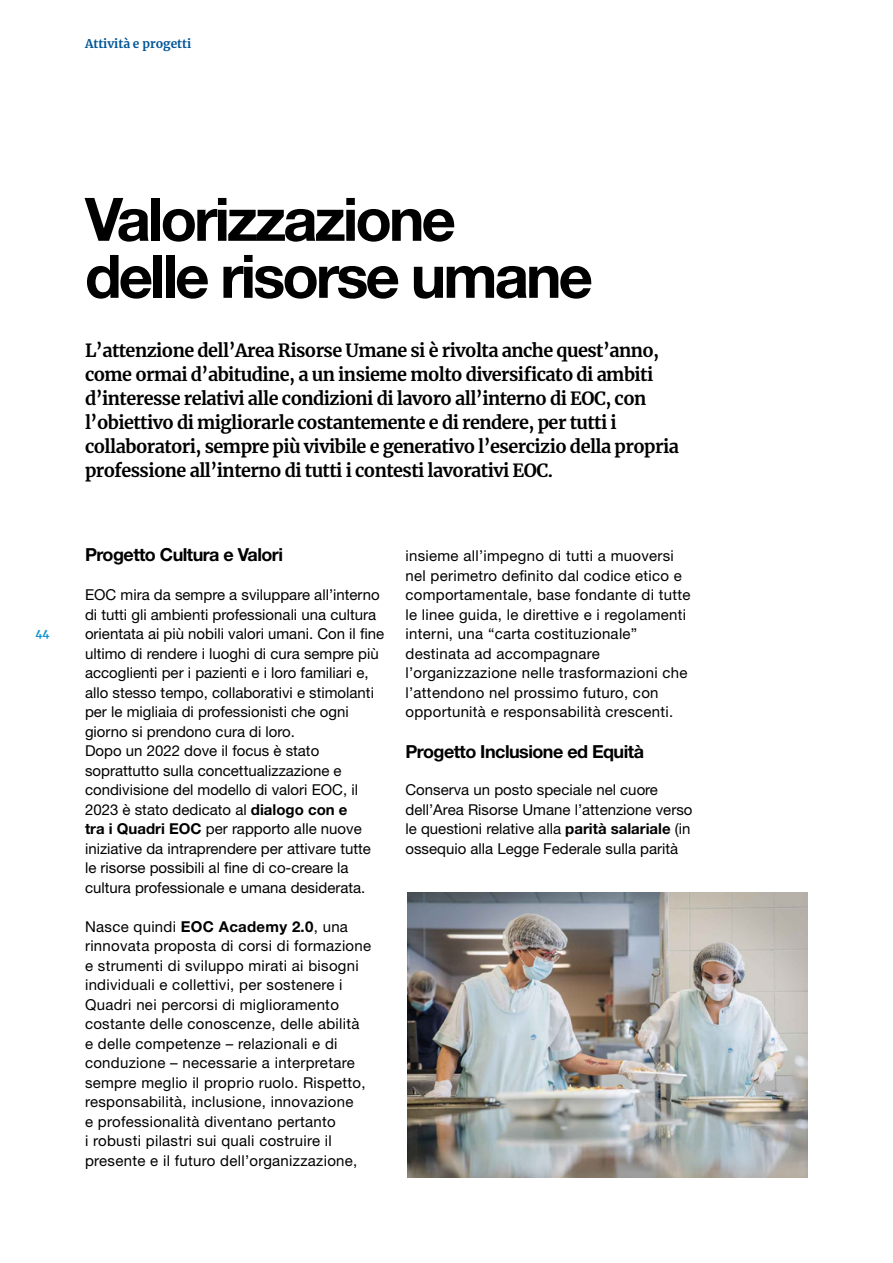
<style>
.page{position:relative;width:893px;height:1263px;background:#fff}
.page>*{position:absolute;margin:0;border:0;box-sizing:border-box;transform-origin:0 0}
.t1{font:700 60px/57px "Helvetica Neue LT Std";letter-spacing:-.05em;color:#000}
.t2{font:700 18px/24px "Merriweather";letter-spacing:-.03em;color:#000}
.t3{font:700 18px "Helvetica Neue LT Std";letter-spacing:-.03em;color:#000}
.t4{font:15px/19.5px "Helvetica Neue LT Std";letter-spacing:.02em;color:#000}
.t5{font:15px/19.5px "Helvetica Neue LT Std";color:#000}
.t6{font:700 12px "Merriweather";color:#005597}
.t7{font:900 10.5px "Merriweather";color:#1395d3}
.s1{font-weight:700}
</style>
<div class="page">
<img style="left:407px;top:893px;width:401px;height:285px">
<p class="t6" style="left:85px;top:36px;width:108px">Attività e progetti</p>
<p class="t7" style="left:35px;top:625px;width:16px">44</p>
<h1 class="t1" style="left:85px;top:190px;width:509px">Valorizzazione delle risorse umane</h1>
<p class="t2" style="left:85px;top:338px;width:595px">L’attenzione dell’Area Risorse Umane si è rivolta anche quest’anno, come ormai d’abitudine, a un insieme molto diversificato di ambiti d’interesse relativi alle condizioni di lavoro all’interno di EOC, con l’obiettivo di migliorarle costantemente e di rendere, per tutti i collaboratori, sempre più vivibile e generativo l’esercizio della propria professione all’interno di tutti i contesti lavorativi EOC.</p>
<p class="t3" style="left:85px;top:543px;width:200px">Progetto Cultura e Valori</p>
<p class="t5" style="left:85px;top:585px;width:301px">EOC mira da sempre a sviluppare all’interno di tutti gli ambienti professionali una cultura orientata ai più nobili valori umani. Con il fine ultimo di rendere i luoghi di cura sempre più accoglienti per i pazienti e i loro familiari e, allo stesso tempo, collaborativi e stimolanti per le migliaia di professionisti che ogni giorno si prendono cura di loro.<br>Dopo un 2022 dove il focus è stato soprattutto sulla concettualizzazione e condivisione del modello di valori EOC, il 2023 è stato dedicato al <span class="s1">dialogo con e<br>tra i Quadri EOC</span> per rapporto alle nuove iniziative da intraprendere per attivare tutte le risorse possibili al fine di co-creare la cultura professionale e umana desiderata.</p>
<p class="t4" style="left:85px;top:916px;width:288px">Nasce quindi <span class="s1">EOC Academy 2.0</span>, una rinnovata proposta di corsi di formazione e strumenti di sviluppo mirati ai bisogni individuali e collettivi, per sostenere i Quadri nei percorsi di miglioramento costante delle conoscenze, delle abilità e delle competenze – relazionali e di conduzione – necessarie a interpretare sempre meglio il proprio ruolo. Rispetto, responsabilità, inclusione, innovazione<br>e professionalità diventano pertanto<br>i robusti pilastri sui quali costruire il presente e il futuro dell’organizzazione,</p>
<p class="t4" style="left:405px;top:546px;width:287px">insieme all’impegno di tutti a muoversi nel perimetro definito dal codice etico e comportamentale, base fondante di tutte le linee guida, le direttive e i regolamenti interni, una “carta costituzionale” destinata ad accompagnare l’organizzazione nelle trasformazioni che l’attendono nel prossimo futuro, con opportunità e responsabilità crescenti.</p>
<p class="t3" style="left:405px;top:740px;width:240px">Progetto Inclusione ed Equità</p>
<p class="t5" style="left:405px;top:780px;width:288px">Conserva un posto speciale nel cuore dell’Area Risorse Umane l’attenzione verso le questioni relative alla <span class="s1">parità salariale</span> (in ossequio alla Legge Federale sulla parità</p>
</div>
